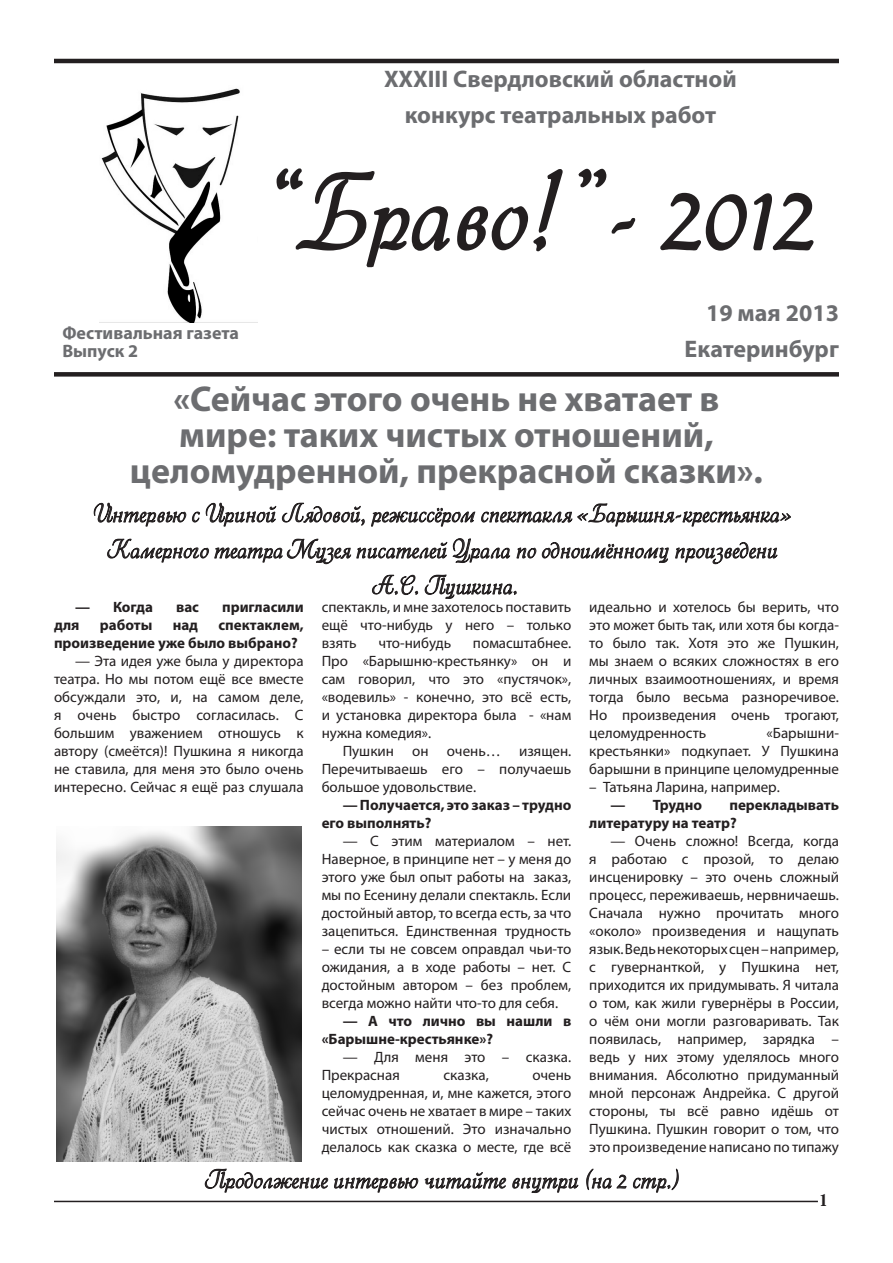
<style>
.page{position:relative;width:893px;height:1263px;background:#fff}
.page>*{position:absolute;margin:0;border:0;box-sizing:border-box;transform-origin:0 0}
.t1{font:112.5px "Menuetscript";color:#231f20}
.Main_Heading_2{font:700 36px/36px "Myriad Pro";color:#6c6d70;text-align:center}
.Paragraph_-_without{font:27px/36px "Menuetscript";color:#231f20;text-align:center}
.Main_Heading_1{font:700 24px/36px "Myriad Pro";color:#6c6d70;text-align:center}
.Main_Heading_1-2{font:700 18px "Myriad Pro";color:#6c6d70}
.t2{font:18px "Cyrillic Old";color:#231f20}
.Paragraph_-_with_ind{font:15px/18px "Myriad Pro";color:#231f20;text-align:justify}
.Paragraph_-_with_ind-2{font:700 15px/18px "Myriad Pro";color:#231f20}
</style>
<div class="page">
<hr style="left:54px;top:59px;width:785px;height:4px;background:#231f20">
<svg style="left:276px;top:168px;width:287px;height:100px"></svg>
<svg style="left:578px;top:168px;width:29px;height:20px"></svg>
<svg style="left:611px;top:218px;width:25px;height:16px"></svg>
<svg style="left:660px;top:192px;width:154px;height:59px"></svg>
<div style="left:54px;top:372px;width:785px;height:5px;background:#231f20"></div>
<hr style="left:54px;top:1201px;width:764px;height:1px;background:#231f20">
<img style="left:101px;top:88px;width:139px;height:234px">
<svg style="left:93px;top:502px;width:272px;height:25px"></svg>
<svg style="left:371px;top:508px;width:104px;height:19px"></svg>
<svg style="left:481px;top:503px;width:310px;height:24px"></svg>
<svg style="left:107px;top:538px;width:403px;height:26px"></svg>
<svg style="left:516px;top:542px;width:153px;height:21px"></svg>
<svg style="left:675px;top:542px;width:103px;height:22px"></svg>
<svg style="left:372px;top:574px;width:46px;height:21px"></svg>
<svg style="left:424px;top:574px;width:93px;height:25px"></svg>
<svg style="left:205px;top:1168px;width:123px;height:25px"></svg>
<svg style="left:334px;top:1172px;width:172px;height:21px"></svg>
<svg style="left:512px;top:1177px;width:67px;height:16px"></svg>
<svg style="left:586px;top:1168px;width:41px;height:22px"></svg>
<svg style="left:633px;top:1168px;width:46px;height:25px"></svg>
<img style="left:56px;top:826px;width:246px;height:335px">
<p class="Main_Heading_1" style="left:384px;top:60px;width:354px">XXXIII Свердловский областной конкурс театральных работ</p>
<p class="Main_Heading_1-2" style="left:62px;top:321px;width:178px">Фестивальная газета</p>
<p class="Main_Heading_1-2" style="left:62px;top:339px;width:77px">Выпуск 2</p>
<p class="t1" style="left:287px;top:147px;width:548px">“Браво!”- 2012</p>
<p class="Main_Heading_1" style="left:706px;top:294px;width:134px">19 мая 2013</p>
<p class="Main_Heading_1" style="left:685px;top:330px;width:156px">Екатеринбург</p>
<p class="Main_Heading_2" style="left:130px;top:380px;width:634px">«Сейчас этого очень не хватает в мире: таких чистых отношений, целомудренной, прекрасной сказки».</p>
<p class="Paragraph_-_without" style="left:97px;top:495px;width:700px">Интервью с Ириной Лядовой, режиссёром спектакля «Барышня-крестьянка»<br>Камерного театра Музея писателей Урала по одноимённому произведени</p>
<p class="Paragraph_-_without" style="left:376px;top:567px;width:148px">А.С. Пушкина.</p>
<p class="Paragraph_-_with_ind" style="left:589px;top:598px;width:251px">идеально и хотелось бы верить, что это может быть так, или хотя бы когда&shy;то было так. Хотя это же Пушкин, мы знаем о всяких сложностях в его личных взаимоотношениях, и время тогда было весьма разноречивое.<br>Но произведения очень трогают, целомудренность</p>
<p class="Paragraph_-_with_ind-2" style="left:75px;top:597px;width:80px">— Когда</p>
<p class="Paragraph_-_with_ind-2" style="left:176px;top:597px;width:25px">вас</p>
<p class="Paragraph_-_with_ind-2" style="left:222px;top:597px;width:83px">пригласили</p>
<p class="Paragraph_-_with_ind-2" style="left:54px;top:615px;width:27px">для</p>
<p class="Paragraph_-_with_ind-2" style="left:100px;top:615px;width:54px">работы</p>
<p class="Paragraph_-_with_ind-2" style="left:173px;top:615px;width:27px">над</p>
<p class="Paragraph_-_with_ind" style="left:322px;top:598px;width:251px">спектакль, и мне захотелось поставить ещё что-нибудь у него – только взять</p>
<p class="Paragraph_-_with_ind-2" style="left:54px;top:615px;width:251px;text-indent:165px">спектаклем, произведение уже было выбрано?</p>
<p class="Paragraph_-_with_ind" style="left:54px;top:652px;width:251px;text-indent:21px">— Эта идея уже была у директора театра. Но мы потом ещё все вместе обсуждали это, и, на самом деле, я очень быстро согласилась. С большим уважением отношусь к автору (смеётся)! Пушкина я никогда не ставила, для меня это было очень интересно. Сейчас я ещё раз слушала</p>
<p class="Paragraph_-_with_ind" style="left:322px;top:634px;width:251px;text-indent:151px">помасштабнее.<br>Про «Барышню-крестьянку» он и сам говорил, что это «пустячок», «водевиль» - конечно, это всё есть, и установка директора была - «нам нужна комедия».</p>
<p class="Paragraph_-_with_ind" style="left:322px;top:742px;width:251px;text-indent:21px">Пушкин он очень… изящен.<br>Перечитываешь его – получаешь большое удовольствие.</p>
<p class="Paragraph_-_with_ind-2" style="left:322px;top:795px;width:251px;text-indent:21px">— Получается, это заказ – трудно его выполнять?</p>
<p class="Paragraph_-_with_ind" style="left:322px;top:832px;width:251px;text-indent:21px">— С этим материалом – нет.<br>Наверное, в принципе нет – у меня до этого уже был опыт работы на заказ, мы по Есенину делали спектакль. Если достойный автор, то всегда есть, за что зацепиться. Единственная трудность</p>
<p class="Paragraph_-_with_ind" style="left:322px;top:940px;width:251px">– если ты не совсем оправдал чьи-то ожидания, а в ходе работы – нет. С достойным автором – без проблем, всегда можно найти что-то для себя.</p>
<p class="Paragraph_-_with_ind-2" style="left:322px;top:1011px;width:251px;text-indent:21px">— А что лично вы нашли в «Барышне-крестьянке»?</p>
<p class="Paragraph_-_with_ind" style="left:322px;top:1048px;width:251px;text-indent:21px">— Для меня это – сказка.<br>Прекрасная</p>
<p class="Paragraph_-_with_ind" style="left:378px;top:634px;width:74px">что-нибудь</p>
<p class="Paragraph_-_with_ind" style="left:589px;top:724px;width:251px;text-indent:177px">«Барышни&shy;крестьянки» подкупает. У Пушкина барышни в принципе целомудренные</p>
<p class="Paragraph_-_with_ind" style="left:589px;top:778px;width:192px">– Татьяна Ларина, например.</p>
<p class="Paragraph_-_with_ind-2" style="left:610px;top:795px;width:93px">— Трудно</p>
<p class="Paragraph_-_with_ind-2" style="left:589px;top:795px;width:251px;text-indent:140px">перекладывать литературу на театр?</p>
<p class="Paragraph_-_with_ind" style="left:589px;top:832px;width:251px;text-indent:21px">— Очень сложно! Всегда, когда я работаю с прозой, то делаю инсценировку – это очень сложный процесс, переживаешь, нервничаешь.<br>Сначала нужно прочитать много «около» произведения и нащупать язык. Ведь некоторых сцен – например, с гувернанткой, у Пушкина нет, приходится их придумывать. Я читала о том, как жили гувернёры в России, о чём они могли разговаривать. Так появилась, например, зарядка – ведь у них этому уделялось много внимания. Абсолютно придуманный мной персонаж Андрейка. С другой стороны, ты всё равно идёшь от Пушкина. Пушкин говорит о том, что это произведение написано по типажу</p>
<p class="t2" style="left:820px;top:1190px;width:9px">1</p>
<p class="Paragraph_-_with_ind" style="left:322px;top:1066px;width:251px;text-indent:211px">очень целомудренная, и, мне кажется, этого сейчас очень не хватает в мире – таких чистых отношений. Это изначально делалось как сказка о месте, где всё</p>
<p class="Paragraph_-_with_ind" style="left:443px;top:1066px;width:47px">сказка,</p>
<p class="Paragraph_-_without" style="left:210px;top:1161px;width:475px">Продолжение интервью читайте внутри (на 2 стр.)</p>
</div>
